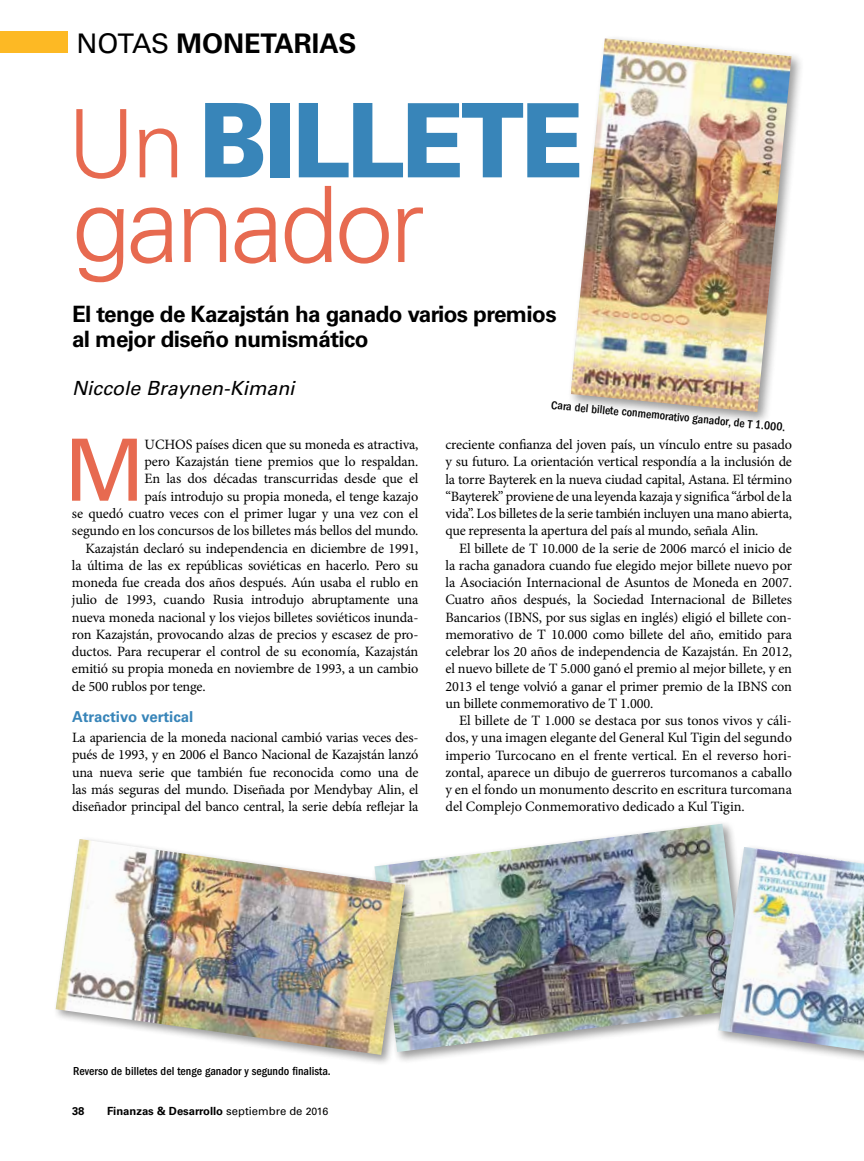
<style>
.page{position:relative;width:864px;height:1161px;background:#fff}
.page>*{position:absolute;margin:0;border:0;box-sizing:border-box;transform-origin:0 0}
.t1{font:300 105.45px "Univers LT Std";letter-spacing:-.035em;color:#e76a50}
.t2{font:900 103.05px "Univers LT Std";letter-spacing:-.035em;color:#3885b9;scale:.92 1}
.t3{font:85.95px "Univers LT Std";color:#e76a50}
.t4{font:700 27px "Univers LT Std";color:#000}
.t5{font:700 22.5px/25.5px "Univers LT Std";letter-spacing:-.025em;color:#000}
.t6{font:italic 19.5px "Univers LT Std";color:#000}
.t7{font:700 15px "Univers LT Std";color:#3885b9}
.t8{font:14.25px/17.2px "Minion Pro";letter-spacing:-.01em;color:#000;text-align:justify}
.t9{font:500 condensed 12px "ITC Franklin Gothic Std";color:#000}
.t10{font:700 11.25px "Univers LT Std";color:#000}
.s1{font-weight:400}
.s2{font-weight:300;font-size:94.5px;color:#e76a50}
.s3{font-weight:400;font-size:10.5px}
</style>
<div class="page">
<img style="left:417px;top:824px;width:317px;height:228px">
<div style="left:715px;top:844px;width:149px;height:247px;background:#000;opacity:.4"></div>
<img style="left:718px;top:847px;width:146px;height:204px">
<div style="left:53px;top:836px;width:364px;height:230px;background:#000;opacity:.4"></div>
<img style="left:56px;top:839px;width:349px;height:216px">
<div style="left:567px;top:35px;width:238px;height:391px;background:#000;opacity:.4"></div>
<img style="left:571px;top:38px;width:221px;height:374px">
<div style="left:0;top:31px;width:68px;height:21px;background:#fdb924"></div>
<p class="t4" style="left:77px;top:27px;width:281px"><span class="s1">NOTAS</span> MONETARIAS</p>
<p class="t2" style="left:67px;top:76px;width:563px"><span class="s2">Un</span> BILLETE</p>
<p class="t1" style="left:72px;top:161px;width:354px">ganador</p>
<p class="t5" style="left:72px;top:301px;width:486px">El tenge de Kazajstán ha ganado varios premios al mejor diseño numismático</p>
<p class="t6" style="left:72px;top:377px;width:224px">Niccole Braynen-Kimani</p>
<p class="t9" style="left:552px;top:397px;width:237px;rotate:6deg">Cara del billete conmemorativo ganador, de T 1.000.</p>
<p class="t3" style="left:64px;top:419px;width:83px">M</p>
<p class="t8" style="left:145px;top:436px;width:275px">UCHOS países dicen que su moneda es atractiva,</p>
<p class="t8" style="left:145px;top:453px;width:275px">pero Kazajstán tiene premios que lo respaldan.</p>
<p class="t8" style="left:145px;top:470px;width:275px">En las dos décadas transcurridas desde que el</p>
<p class="t8" style="left:145px;top:488px;width:275px">país introdujo su propia moneda, el tenge kazajo</p>
<p class="t8" style="left:72px;top:505px;width:348px">se quedó cuatro veces con el primer lugar y una vez con el</p>
<p class="t8" style="left:72px;top:522px;width:348px">segundo en los concursos de los billetes más bellos del mundo.</p>
<p class="t8" style="left:85px;top:539px;width:334px">Kazajstán declaró su independencia en diciembre de 1991,</p>
<p class="t8" style="left:72px;top:557px;width:348px">la última de las ex repúblicas soviéticas en hacerlo. Pero su</p>
<p class="t8" style="left:72px;top:574px;width:348px">moneda fue creada dos años después. Aún usaba el rublo en</p>
<p class="t8" style="left:72px;top:591px;width:348px">julio de 1993, cuando Rusia introdujo abruptamente una</p>
<p class="t8" style="left:72px;top:608px;width:348px">nueva moneda nacional y los viejos billetes soviéticos inunda-</p>
<p class="t8" style="left:72px;top:626px;width:348px">ron Kazajstán, provocando alzas de precios y escasez de pro-</p>
<p class="t8" style="left:72px;top:643px;width:348px">ductos. Para recuperar el control de su economía, Kazajstán</p>
<p class="t8" style="left:72px;top:660px;width:348px">emitió su propia moneda en noviembre de 1993, a un cambio</p>
<p class="t8" style="left:72px;top:677px;width:135px">de 500 rublos por tenge.</p>
<p class="t7" style="left:72px;top:708px;width:123px">Atractivo vertical</p>
<p class="t8" style="left:72px;top:729px;width:348px">La apariencia de la moneda nacional cambió varias veces des&shy;pués de 1993, y en 2006 el Banco Nacional de Kazajstán lanzó una nueva serie que también fue reconocida como una de las más seguras del mundo. Diseñada por Mendybay Alin, el diseñador principal del banco central, la serie debía reflejar la</p>
<p class="t8" style="left:446px;top:436px;width:348px">creciente confianza del joven país, un vínculo entre su pasado</p>
<p class="t8" style="left:446px;top:453px;width:348px">y su futuro. La orientación vertical respondía a la inclusión de</p>
<p class="t8" style="left:446px;top:470px;width:348px">la torre Bayterek en la nueva ciudad capital, Astana. El término</p>
<p class="t8" style="left:446px;top:488px;width:348px">“Bayterek” proviene de una leyenda kazaja y significa “árbol de la</p>
<p class="t8" style="left:446px;top:505px;width:348px">vida”. Los billetes de la serie también incluyen una mano abierta,</p>
<p class="t8" style="left:446px;top:522px;width:314px">que representa la apertura del país al mundo, señala Alin.</p>
<p class="t8" style="left:459px;top:539px;width:335px">El billete de T 10.000 de la serie de 2006 marcó el inicio de</p>
<p class="t8" style="left:446px;top:557px;width:348px">la racha ganadora cuando fue elegido mejor billete nuevo por</p>
<p class="t8" style="left:446px;top:574px;width:348px">la Asociación Internacional de Asuntos de Moneda en 2007.</p>
<p class="t8" style="left:446px;top:591px;width:348px">Cuatro años después, la Sociedad Internacional de Billetes</p>
<p class="t8" style="left:446px;top:608px;width:348px">Bancarios (IBNS, por sus siglas en inglés) eligió el billete con-</p>
<p class="t8" style="left:446px;top:626px;width:348px">memorativo de T 10.000 como billete del año, emitido para</p>
<p class="t8" style="left:446px;top:643px;width:348px">celebrar los 20 años de independencia de Kazajstán. En 2012,</p>
<p class="t8" style="left:446px;top:660px;width:348px">el nuevo billete de T 5.000 ganó el premio al mejor billete, y en</p>
<p class="t8" style="left:446px;top:677px;width:348px">2013 el tenge volvió a ganar el primer premio de la IBNS con</p>
<p class="t8" style="left:446px;top:695px;width:209px">un billete conmemorativo de T 1.000.</p>
<p class="t8" style="left:459px;top:712px;width:335px">El billete de T 1.000 se destaca por sus tonos vivos y cáli-</p>
<p class="t8" style="left:446px;top:729px;width:348px">dos, y una imagen elegante del General Kul Tigin del segundo</p>
<p class="t8" style="left:446px;top:747px;width:348px">imperio Turcocano en el frente vertical. En el reverso hori-</p>
<p class="t8" style="left:446px;top:764px;width:348px">zontal, aparece un dibujo de guerreros turcomanos a caballo</p>
<p class="t8" style="left:446px;top:781px;width:348px">y en el fondo un monumento descrito en escritura turcomana</p>
<p class="t8" style="left:446px;top:798px;width:301px">del Complejo Conmemorativo dedicado a Kul Tigin.</p>
<p class="t9" style="left:73px;top:1065px;width:259px">Reverso de billetes del tenge ganador y segundo finalista.</p>
<p class="t10" style="left:72px;top:1105px;width:14px">38</p>
<p class="t10" style="left:107px;top:1105px;width:223px">Finanzas &amp; Desarrollo <span class="s1">septiembre de</span> <span class="s3">2016</span></p>
</div>
